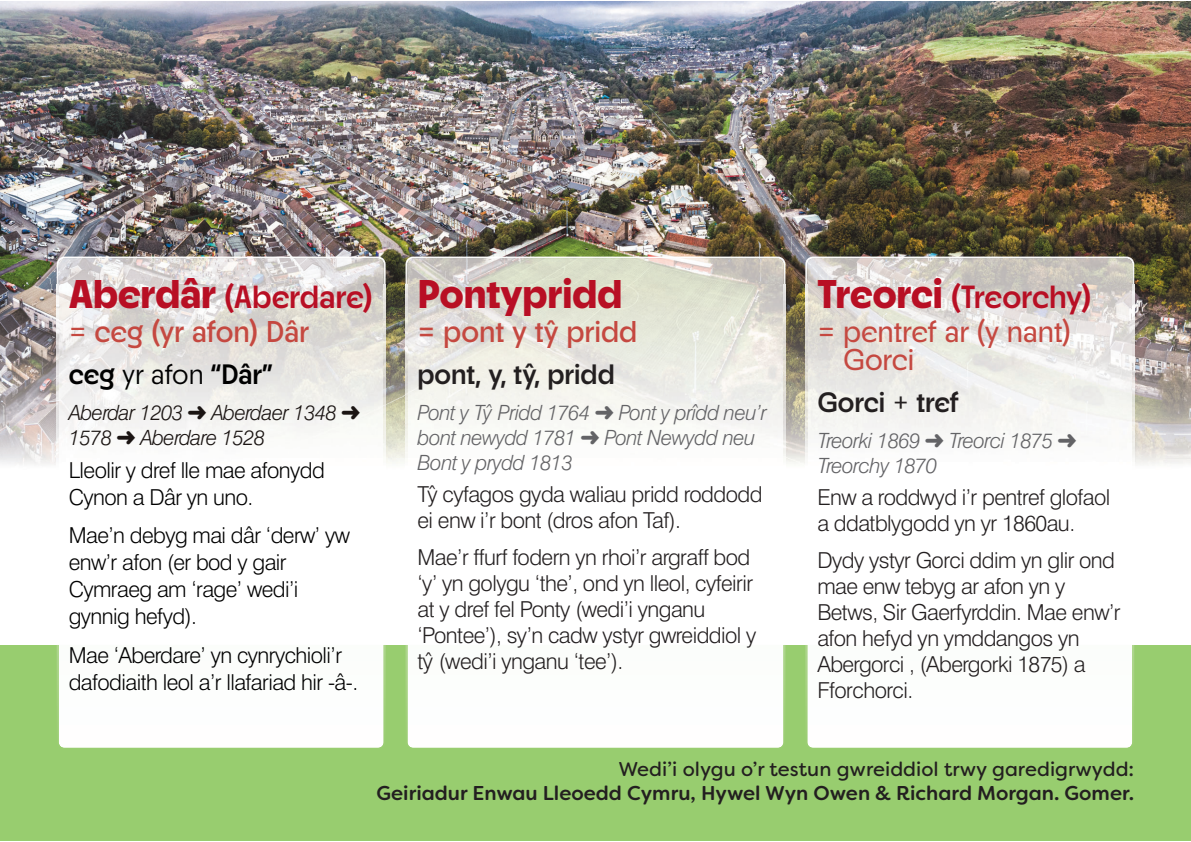
<style>
.page{position:relative;width:1191px;height:842px;background:#fff}
.page>*{position:absolute;margin:0;border:0;box-sizing:border-box;transform-origin:0 0}
.t1{font:800 40px "Neighbor";color:#b80f24}
.t2{font:600 32px "Neighbor";letter-spacing:-.01em;color:#b80f24}
.t3{font:500 30px "Neighbor";color:#c54840}
.t4{font:30px/28px "Neighbor";color:#c54840}
.t5{font:600 28px "Neighbor";color:#231f20}
.t6{font:600 28px "Neighbor";color:#000}
.t7{font:300 22px/26px "Swiss 721 BT";letter-spacing:-.025em;color:#231f20}
.t8{font:300 22px/27px "Swiss 721 BT";letter-spacing:-.025em;color:#000}
.t9{font:italic 300 21px/25px "Swiss 721 BT";letter-spacing:-.025em;color:#636366}
.t10{font:italic 300 21px/25px "Swiss 721 BT";letter-spacing:-.025em;color:#1b1513}
.t11{font:500 20px "Filson Soft";color:#231f20}
.t12{font:20px "Filson Soft";color:#231f20}
.s1{font-weight:800;font-size:40px}
.s2{font-weight:400}
.s3{font-weight:300}
</style>
<div class="page">
<div style="left:0;top:645px;width:1191px;height:195px;background:#98cd6f"></div>
<img style="left:0;top:1px;width:1191px;height:284px">
<img style="left:1134px;top:285px;width:57px;height:180px">
<img style="left:785px;top:285px;width:20px;height:179px">
<img style="left:386px;top:285px;width:19px;height:178px">
<img style="left:0;top:285px;width:57px;height:180px">
<img style="left:59px;top:285px;width:325px;height:168px">
<div style="left:57px;top:645px;width:329px;height:103px;background:#fdfefd"></div>
<img style="left:57px;top:257px;width:329px;height:28px">
<img style="left:57px;top:285px;width:2px;height:173px">
<img style="left:407px;top:285px;width:376px;height:170px">
<div style="left:405px;top:645px;width:380px;height:103px;background:#fdfefd"></div>
<img style="left:405px;top:257px;width:380px;height:28px">
<img style="left:405px;top:285px;width:2px;height:170px">
<img style="left:807px;top:285px;width:325px;height:172px">
<div style="left:805px;top:645px;width:329px;height:103px;background:#fdfefd"></div>
<img style="left:805px;top:257px;width:329px;height:28px">
<img style="left:1132px;top:285px;width:2px;height:172px">
<img style="left:805px;top:285px;width:2px;height:172px">
<h2 class="t2" style="left:69px;top:286px;width:305px"><span class="s1">Aberdâr</span> (Aberdare)</h2>
<h3 class="t3" style="left:69px;top:321px;width:242px"><span class="s2">=</span> ceg (yr afon) Dâr</h3>
<p class="t6" style="left:69px;top:364px;width:206px">ceg <span class="s3">yr afon</span> “Dâr”</p>
<p class="t10" style="left:69px;top:402px;width:293px">Aberdar 1203 ➜ Aberdaer 1348 ➜<br>1578 ➜ Aberdare 1528</p>
<p class="t8" style="left:69px;top:459px;width:258px">Lleolir y dref lle mae afonydd<br>Cynon a Dâr yn uno.</p>
<p class="t8" style="left:69px;top:524px;width:283px">Mae’n debyg mai dâr ‘derw’ yw enw’r afon (er bod y gair<br>Cymraeg am ‘rage’ wedi’i gynnig hefyd).</p>
<p class="t8" style="left:69px;top:644px;width:291px">Mae ‘Aberdare’ yn cynrychioli’r dafodiaith leol a’r llafariad hir -â-.</p>
<h1 class="t1" style="left:417px;top:280px;width:206px">Pontypridd</h1>
<h3 class="t3" style="left:417px;top:321px;width:221px">= pont y tŷ pridd</h3>
<p class="t5" style="left:417px;top:364px;width:199px">pont, y, tŷ, pridd</p>
<p class="t9" style="left:417px;top:402px;width:351px">Pont y Tyˆ Pridd 1764 ➜ Pont y prîdd neu’r bont newydd 1781 ➜ Pont Newydd neu<br>Bont y prydd 1813</p>
<p class="t7" style="left:417px;top:483px;width:346px">Tyˆ cyfagos gyda waliau pridd roddodd ei enw i’r bont (dros afon Taf).</p>
<p class="t7" style="left:417px;top:547px;width:340px">Mae’r ffurf fodern yn rhoi’r argraff bod ‘y’ yn golygu ‘the’, ond yn lleol, cyfeirir at y dref fel Ponty (wedi’i ynganu ‘Pontee’), sy’n cadw ystyr gwreiddiol y tyˆ (wedi’i ynganu ‘tee’).</p>
<h2 class="t2" style="left:817px;top:286px;width:275px"><span class="s1">Treorci</span> (Treorchy)</h2>
<h3 class="t4" style="left:843px;top:319px;width:229px;text-indent:-26px">= pentref ar (y nant)<br>Gorci</h3>
<p class="t5" style="left:817px;top:392px;width:143px">Gorci <span class="s3">+</span> tref</p>
<p class="t9" style="left:817px;top:430px;width:261px">Treorki 1869 ➜ Treorci 1875 ➜<br>Treorchy 1870</p>
<p class="t7" style="left:817px;top:486px;width:295px">Enw a roddwyd i’r pentref glofaol a ddatblygodd yn yr 1860au.</p>
<p class="t7" style="left:817px;top:550px;width:305px">Dydy ystyr Gorci ddim yn glir ond mae enw tebyg ar afon yn y<br>Betws, Sir Gaerfyrddin. Mae enw’r afon hefyd yn ymddangos yn<br>Abergorci , (Abergorki 1875) a<br>Fforchorci.</p>
<p class="t12" style="left:618px;top:759px;width:517px">Wedi’i olygu o’r testun gwreiddiol trwy garedigrwydd:</p>
<p class="t11" style="left:376px;top:784px;width:759px">Geiriadur Enwau Lleoedd Cymru, Hywel Wyn Owen &amp; Richard Morgan. Gomer.</p>
</div>
